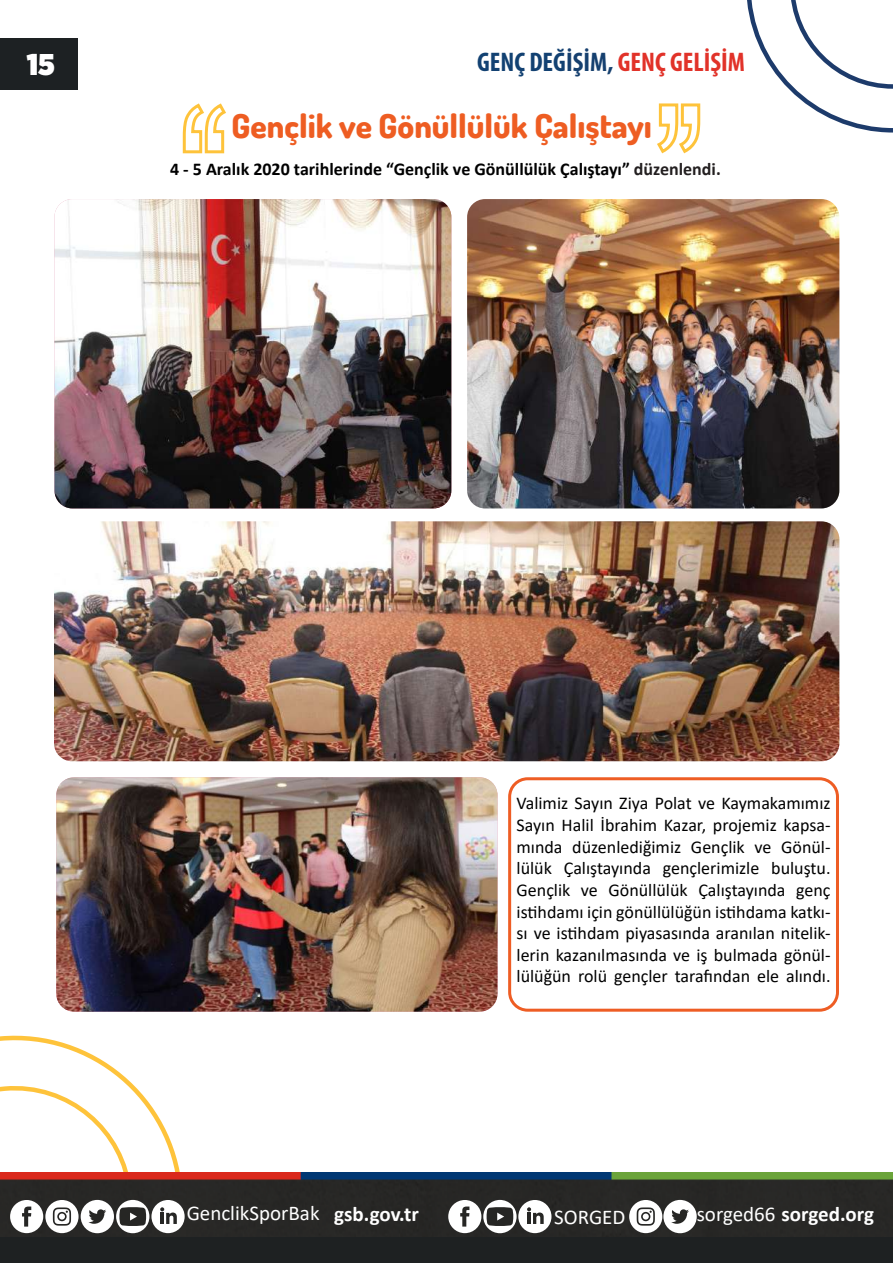
<style>
.page{position:relative;width:893px;height:1263px;background:#fff}
.page>*{position:absolute;margin:0;border:0;box-sizing:border-box;transform-origin:0 0}
.t1{font:800 33px "Dosis";color:#ee5d22}
.t2{font:900 30px "Gotham Narrow";color:#fff}
.t3{font:700 condensed 27px "Myriad Pro";color:#e13229}
.t4{font:21px "Calibri";color:#fff}
.t5{font:700 21px "Calibri";color:#fff}
.t6{font:18px/21.6px "Calibri";color:#000001;text-align:justify}
.t7{font:700 18px "Calibri";color:#000001}
.s1{color:#124172}
.s2{color:#16406f}
.s3{color:#231f20}
.s4{font-weight:700}
.s5{font-weight:400}
</style>
<div class="page">
<div style="left:0;top:38px;width:78px;height:51px;background:#1d2123"></div>
<div style="left:508px;top:777px;width:331px;height:235px;border:3px solid #ee5d24;border-radius:18px"></div>
<svg style="left:657px;top:103px;width:44px;height:51px"></svg>
<svg style="left:182px;top:103px;width:44px;height:51px"></svg>
<img style="left:54px;top:199px;width:397px;height:309px">
<img style="left:467px;top:199px;width:372px;height:309px">
<img style="left:54px;top:521px;width:785px;height:240px">
<img style="left:56px;top:777px;width:441px;height:235px">
<svg style="left:747px;top:0;width:146px;height:133px"></svg>
<img style="left:183px;top:1172px;width:710px;height:65px">
<div style="left:0;top:1237px;width:893px;height:26px;background:#1e2122"></div>
<svg style="left:151px;top:1200px;width:34px;height:33px"></svg>
<svg style="left:0;top:1035px;width:183px;height:202px"></svg>
<div style="left:448px;top:1200px;width:33px;height:33px;background:#fff;border-radius:17px"></div>
<svg style="left:460px;top:1206px;width:9px;height:20px"></svg>
<div style="left:629px;top:1200px;width:33px;height:33px;background:#fff;border-radius:17px"></div>
<svg style="left:637px;top:1207px;width:18px;height:19px"></svg>
<div style="left:663px;top:1200px;width:34px;height:33px;background:#fff;border-radius:17px"></div>
<svg style="left:671px;top:1209px;width:18px;height:15px"></svg>
<svg style="left:483px;top:1200px;width:34px;height:33px"></svg>
<svg style="left:487px;top:1207px;width:26px;height:19px"></svg>
<div style="left:518px;top:1200px;width:33px;height:33px;background:#fff;border-radius:17px"></div>
<svg style="left:527px;top:1207px;width:17px;height:17px"></svg>
<h2 class="t2" style="left:27px;top:44px;width:29px">15</h2>
<h3 class="t3" style="left:477px;top:45px;width:269px"><span class="s1">GENÇ DEĞ</span><span class="s2">İŞİM,</span> GENÇ GELİŞİM</h3>
<h1 class="t1" style="left:232px;top:105px;width:422px">Gençlik ve Gönüllülük Çalıştayı</h1>
<p class="t7" style="left:170px;top:156px;width:552px">4 - 5 Aralık 2020 tarihlerinde “Gençlik ve Gönüllülük Çalıştayı” <span class="s3">düzenlendi.</span></p>
<p class="t6" style="left:517px;top:792px;width:316px">Valimiz Sayın Ziya Polat ve Kaymakamımız Sayın Halil İbrahim Kazar, projemiz kapsa&shy;mında düzenlediğimiz Gençlik ve Gönül&shy;lülük Çalıştayında gençlerimizle buluştu.<br>Gençlik ve Gönüllülük Çalıştayında genç istihdamı için gönüllülüğün istihdama katkı&shy;sı ve istihdam piyasasında aranılan nitelik&shy;lerin kazanılmasında ve iş bulmada gönül&shy;lülüğün rolü gençler tarafından ele alındı.</p>
<p class="t4" style="left:187px;top:1199px;width:234px">GenclikSporBak <span class="s4">gsb.gov.tr</span></p>
<p class="t4" style="left:554px;top:1202px;width:73px">SORGED</p>
<p class="t5" style="left:697px;top:1199px;width:179px"><span class="s5">sorged66</span> sorged.org</p>
</div>
